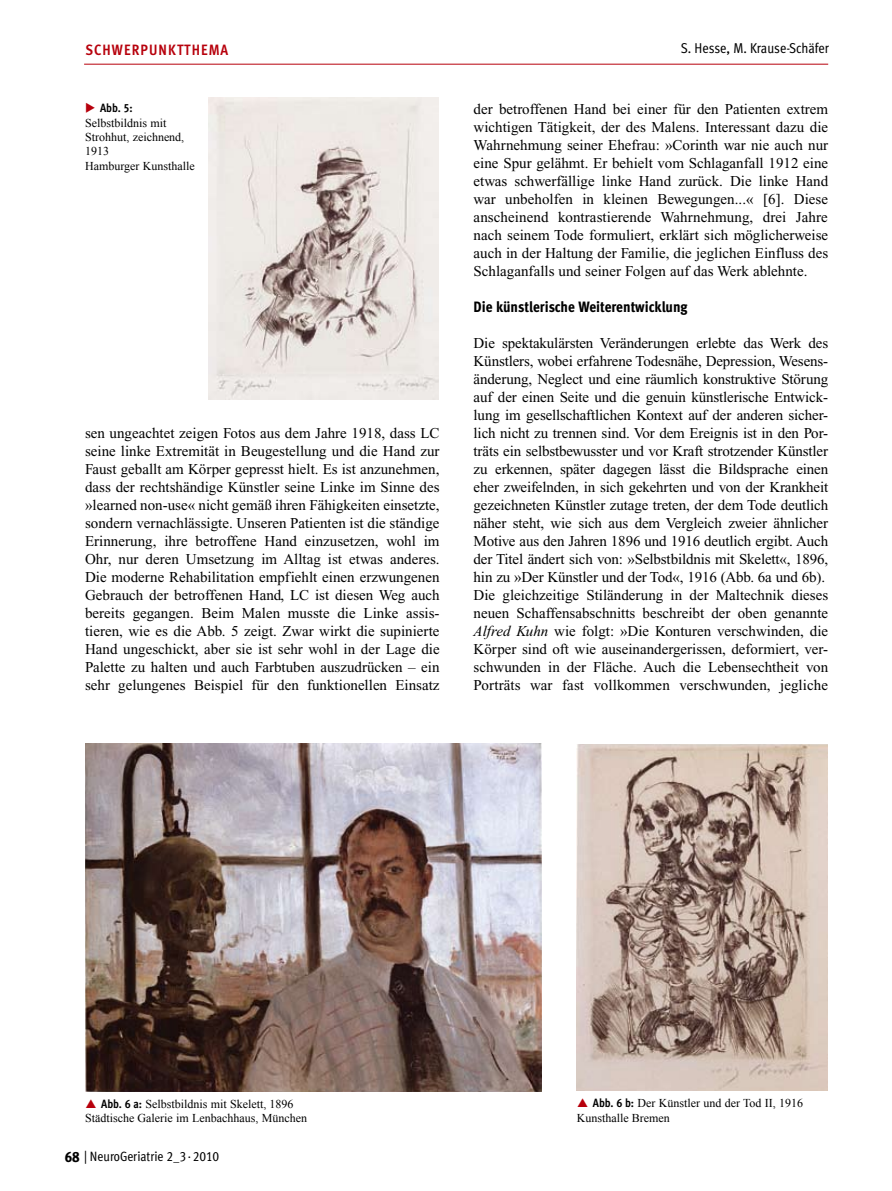
<style>
.page{position:relative;width:892px;height:1191px;background:#fff}
.page>*{position:absolute;margin:0;border:0;box-sizing:border-box;transform-origin:0 0}
.t1{font:15px/18px "Times New Roman";letter-spacing:-.01em;color:#000;text-align:justify}
.t2{font:15px "Meta Cond Extra Bold LF";color:#000}
.t3{font:15px "Meta Cond Bold LF";letter-spacing:.075em;color:#b7000c}
.t4{font:14.25px "Meta Cond Book LF";color:#000}
.t5{font:13.5px "Meta Cond Book LF";color:#000}
.t6{font:12px/14.4px "Times New Roman";color:#000}
.t7{font:12px "Meta Cond Bold LF";color:#000}
.s1{color:#b7000c}
.s2{font-style:italic}
.s3{font-family:"Meta Cond Bold LF"}
.s4{font-family:"Meta Cond Extra Bold LF";font-size:15px}
</style>
<div class="page">
<hr style="left:84px;top:64px;width:744px;height:1px;background:#b7000c">
<img style="left:85px;top:743px;width:457px;height:348px">
<img style="left:576px;top:744px;width:251px;height:346px">
<img style="left:209px;top:98px;width:230px;height:301px">
<p class="t3" style="left:86px;top:41px;width:144px">SCHWERPUNKTTHEMA</p>
<p class="t7" style="left:85px;top:101px;width:49px"><span class="s1">◆</span> ABB. 5:</p>
<p class="t6" style="left:85px;top:115px;width:111px">Selbstbildnis mit<br>Strohhut, zeichnend,<br>1913<br>Hamburger Kunsthalle</p>
<p class="t1" style="left:85px;top:424px;width:356px">sen ungeachtet zeigen Fotos aus dem Jahre 1918, dass LC seine linke Extremität in Beugestellung und die Hand zur Faust geballt am Körper gepresst hielt. Es ist anzunehmen, dass der rechtshändige Künstler seine Linke im Sinne des »learned non-use« nicht gemäß ihren Fähigkeiten einsetzte, sondern vernachlässigte. Unseren Patienten ist die ständige Erinnerung, ihre betroffene Hand einzusetzen, wohl im Ohr, nur deren Umsetzung im Alltag ist etwas anderes.<br>Die moderne Rehabilitation empfiehlt einen erzwungenen Gebrauch der betroffenen Hand, LC ist diesen Weg auch bereits gegangen. Beim Malen musste die Linke assis&shy;tieren, wie es die Abb. 5 zeigt. Zwar wirkt die supinierte Hand ungeschickt, aber sie ist sehr wohl in der Lage die Palette zu halten und auch Farbtuben auszudrücken – ein sehr gelungenes Beispiel für den funktionellen Einsatz</p>
<p class="t4" style="left:681px;top:40px;width:149px">S. Hesse, M. Krause-Schäfer</p>
<p class="t1" style="left:474px;top:100px;width:356px">der betroffenen Hand bei einer für den Patienten extrem wichtigen Tätigkeit, der des Malens. Interessant dazu die Wahrnehmung seiner Ehefrau: »Corinth war nie auch nur eine Spur gelähmt. Er behielt vom Schlaganfall 1912 eine etwas schwerfällige linke Hand zurück. Die linke Hand war unbeholfen in kleinen Bewegungen...« [6]. Diese anscheinend kontrastierende Wahrnehmung, drei Jahre nach seinem Tode formuliert, erklärt sich möglicherweise auch in der Haltung der Familie, die jeglichen Einfluss des Schlaganfalls und seiner Folgen auf das Werk ablehnte.</p>
<p class="t2" style="left:474px;top:297px;width:215px">Die künstlerische Weiterentwicklung</p>
<p class="t1" style="left:474px;top:334px;width:356px;text-align:left">Die spektakulärsten Veränderungen erlebte das Werk des Künstlers, wobei erfahrene Todesnähe, Depression, Wesens&shy;änderung, Neglect und eine räumlich konstruktive Störung auf der einen Seite und die genuin künstlerische Entwick&shy;lung im gesellschaftlichen Kontext auf der anderen sicher&shy;lich nicht zu trennen sind. Vor dem Ereignis ist in den Por&shy;träts ein selbstbewusster und vor Kraft strotzender Künstler zu erkennen, später dagegen lässt die Bildsprache einen eher zweifelnden, in sich gekehrten und von der Krankheit gezeichneten Künstler zutage treten, der dem Tode deutlich näher steht, wie sich aus dem Vergleich zweier ähnlicher Motive aus den Jahren 1896 und 1916 deutlich ergibt. Auch der Titel ändert sich von: »Selbstbildnis mit Skelett«, 1896, hin zu »Der Künstler und der Tod«, 1916 (Abb. 6a und 6b).<br>Die gleichzeitige Stiländerung in der Maltechnik dieses neuen Schaffensabschnitts beschreibt der oben genannte <span class="s2">Alfred Kuhn</span> wie folgt: »Die Konturen verschwinden, die Körper sind oft wie auseinandergerissen, deformiert, ver&shy;schwunden in der Fläche. Auch die Lebensechtheit von Porträts war fast vollkommen verschwunden, jegliche</p>
<p class="t6" style="left:85px;top:1096px;width:224px;text-align:center"><span class="s3">ABB. 6 A:</span> Selbstbildnis mit Skelett, 1896<br>Städtische Galerie im Lenbachhaus, München</p>
<p class="t6" style="left:577px;top:1096px;width:228px;text-indent:16px"><span class="s3">ABB. 6 B:</span> Der Künstler und der Tod II, 1916<br>Kunsthalle Bremen</p>
<p class="t5" style="left:65px;top:1148px;width:156px"><span class="s4">68</span> | NeuroGeriatrie 2_3 ·2010</p>
</div>
